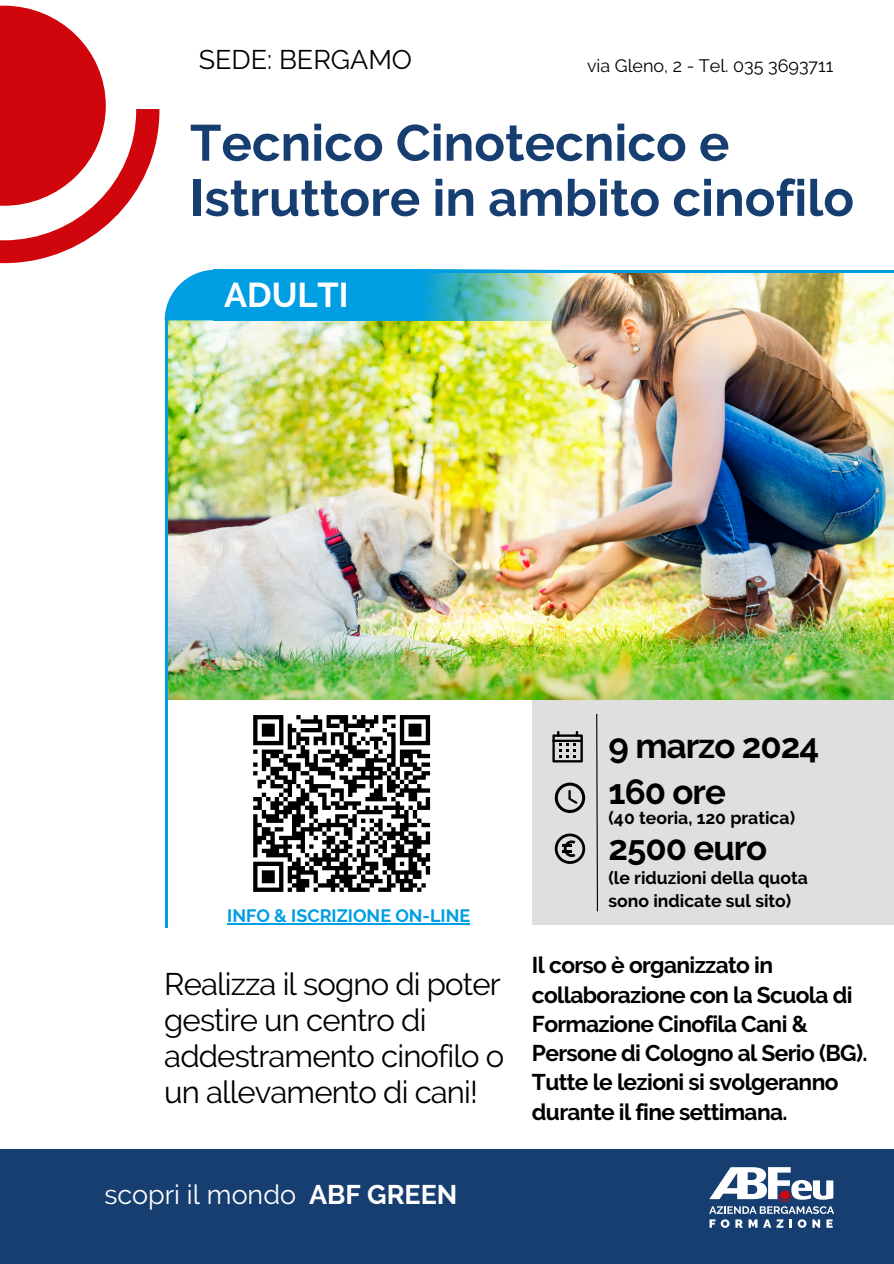
<style>
.page{position:relative;width:894px;height:1264px;background:#fff}
.page>*{position:absolute;margin:0;border:0;box-sizing:border-box;transform-origin:0 0}
.t1{font:700 50.7px/55.2px "Raleway";color:#173e71}
.t2{font:700 34.8px "Raleway";letter-spacing:-.03em;color:#000}
.t3{font:700 34.35px "Raleway";color:#fff}
.t4{font:31.05px/36px "Raleway";letter-spacing:-.03em;color:#000}
.t5{font:26.85px "Raleway";color:#fff}
.t6{font:26.85px "Raleway";color:#000}
.t7{font:700 26.85px "Raleway";color:#fff}
.t8{font:700 22.65px/29.2px "Raleway";letter-spacing:-.03em;color:#000}
.t9{font:18px "Raleway";color:#000}
.t10{font:700 17.85px "Raleway";color:#009ee3}
.t11{font:700 17.55px/23.7px "Raleway";color:#000}
</style>
<div class="page">
<svg style="left:0;top:6px;width:159px;height:257px"></svg>
<div style="left:532px;top:692px;width:361px;height:232px;background:#dfdfdf"></div>
<img style="left:167px;top:272px;width:726px;height:427px">
<img style="left:215px;top:270px;width:368px;height:50px">
<svg style="left:165px;top:270px;width:50px;height:50px"></svg>
<hr style="left:165px;top:320px;width:2px;height:607px;background:#009de2">
<hr style="left:246px;top:270px;width:647px;height:2px;background:#009de2">
<div style="left:0;top:1148px;width:893px;height:115px;background:#173e71"></div>
<svg style="left:709px;top:1219px;width:20px;height:8px"></svg>
<svg style="left:735px;top:1219px;width:7px;height:8px"></svg>
<svg style="left:748px;top:1219px;width:35px;height:8px"></svg>
<svg style="left:789px;top:1219px;width:2px;height:8px"></svg>
<svg style="left:797px;top:1219px;width:9px;height:8px"></svg>
<svg style="left:812px;top:1219px;width:7px;height:8px"></svg>
<svg style="left:826px;top:1219px;width:6px;height:8px"></svg>
<svg style="left:709px;top:1167px;width:124px;height:46px"></svg>
<svg style="left:596px;top:713px;width:2px;height:199px"></svg>
<svg style="left:552px;top:731px;width:30px;height:31px"></svg>
<svg style="left:554px;top:782px;width:31px;height:31px"></svg>
<svg style="left:554px;top:833px;width:31px;height:30px"></svg>
<hr style="left:227px;top:923px;width:243px;height:1px;background:#009ee3">
<svg style="left:253px;top:715px;width:178px;height:177px"></svg>
<p class="t6" style="left:199px;top:44px;width:215px">SEDE: BERGAMO</p>
<h1 class="t9" style="left:587px;top:55px;width:248px">via Gleno, 2 - Tel. 035 3693711</h1>
<p class="t1" style="left:190px;top:115px;width:665px">Tecnico Cinotecnico e<br>Istruttore in ambito cinofilo</p>
<p class="t3" style="left:224px;top:274px;width:126px">ADULTI</p>
<p class="t10" style="left:227px;top:905px;width:244px">INFO &amp; ISCRIZIONE ON-LINE</p>
<p class="t4" style="left:164px;top:965px;width:341px">Realizza il sogno di poter gestire un centro di addestramento cinofilo o un allevamento di cani!</p>
<p class="t5" style="left:104px;top:1179px;width:193px">scopri il mondo</p>
<h2 class="t7" style="left:309px;top:1178px;width:150px">ABF GREEN</h2>
<h3 class="t2" style="left:608px;top:725px;width:212px">9 marzo 2024</h3>
<h3 class="t2" style="left:608px;top:771px;width:119px">160 ore</h3>
<p class="t2" style="left:608px;top:827px;width:160px">2500 euro</p>
<h3 class="t11" style="left:608px;top:805px;width:188px">(40 teoria, 120 pratica)</h3>
<p class="t11" style="left:608px;top:865px;width:201px">(le riduzioni della quota sono indicate sul sito)</p>
<p class="t8" style="left:532px;top:950px;width:337px">Il corso è organizzato in collaborazione con la Scuola di<br>Formazione Cinofila Cani &amp;<br>Persone di Cologno al Serio (BG).<br>Tutte le lezioni si svolgeranno durante il fine settimana.</p>
</div>
